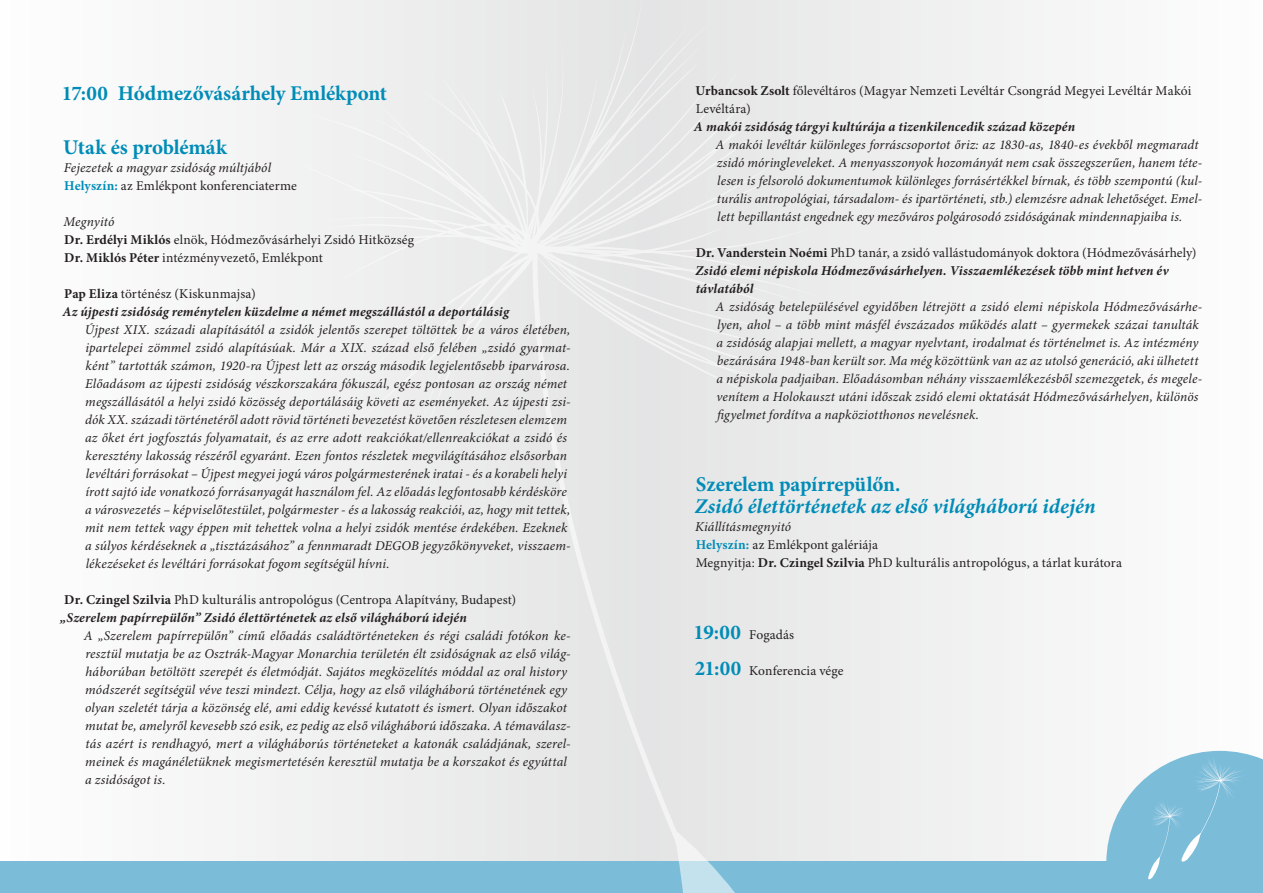
<style>
.page{position:relative;width:1263px;height:893px;background:#f3f3f4}
.page>*{position:absolute;margin:0;border:0;box-sizing:border-box;transform-origin:0 0}
.szekció{font:italic 700 21px/21.8px "Minion Pro";letter-spacing:.005em;color:#008cb7}
.szekció-2{font:700 21px "Minion Pro";color:#008cb7}
.szekció-3{font:italic 13.5px/18px "Minion Pro";letter-spacing:.01em;color:#231f20}
.t1{font:13.5px/18px "Minion Pro";letter-spacing:.01em;color:#231f20}
.t2{font:italic 700 13.5px/18px "Minion Pro";letter-spacing:.015em;color:#231f20}
.s1{font-weight:700;color:#008cb7}
.s2{font-weight:700}
.s3{font-style:normal}
.s4{font-weight:400;font-style:normal}
.s5{font-weight:700;font-style:italic}
.s6{font-weight:700;font-size:21px;color:#008cb7}
</style>
<div class="page">
<div style="left:0;top:861px;width:1263px;height:32px;background:#7bbcd9"></div>
<svg style="left:1106px;top:751px;width:157px;height:129px"></svg>
<div style="left:527px;top:0;width:189px;height:22px;background:#e6e6e7"></div>
<svg style="left:486px;top:434px;width:42px;height:8px"></svg>
<svg style="left:527px;top:22px;width:197px;height:6px"></svg>
<svg style="left:486px;top:28px;width:312px;height:406px"></svg>
<div style="left:528px;top:241px;width:270px;height:620px;background:#e6e7e7"></div>
<svg style="left:670px;top:826px;width:128px;height:67px"></svg>
<p class="szekció-2" style="left:62px;top:81px;width:326px">17:00 Hódmezővásárhely Emlékpont</p>
<p class="szekció-2" style="left:63px;top:135px;width:165px">Utak és problémák</p>
<p class="szekció-3" style="left:64px;top:160px;width:209px">Fejezetek a magyar zsidóság múltjából</p>
<p class="t1" style="left:64px;top:178px;width:234px"><span class="s1">Helyszín:</span> az Emlékpont konferenciaterme</p>
<p class="szekció-3" style="left:63px;top:214px;width:52px">Megnyitó</p>
<p class="t1" style="left:64px;top:232px;width:351px"><span class="s2">Dr. Erdélyi Miklós</span> elnök, Hódmezővásárhelyi Zsidó Hitközség</p>
<p class="t1" style="left:64px;top:250px;width:260px"><span class="s2">Dr. Miklós Péter</span> intézményvezető, Emlékpont</p>
<p class="t2" style="left:62px;top:286px;width:448px"><span class="s3">Pap Eliza</span> <span class="s4">történész (Kiskunmajsa)<br></span>Az újpesti zsidóság reménytelen küzdelme a német megszállástól a deportálásig</p>
<p class="szekció-3" style="left:85px;top:322px;width:487px">Újpest XIX. századi alapításától a zsidók jelentős szerepet töltöttek be a város életében, ipartelepei zömmel zsidó alapításúak. Már a XIX. század első felében „zsidó gyarmat&shy;ként” tartották számon, 1920-ra Újpest lett az ország második legjelentősebb iparvárosa.<br>Előadásom az újpesti zsidóság vészkorszakára fókuszál, egész pontosan az ország német megszállásától a helyi zsidó közösség deportálásáig követi az eseményeket. Az újpesti zsi&shy;dók XX. századi történetéről adott rövid történeti bevezetést követően részletesen elemzem az őket ért jogfosztás folyamatait, és az erre adott reakciókat/ellenreakciókat a zsidó és keresztény lakosság részéről egyaránt. Ezen fontos részletek megvilágításához elsősorban levéltári forrásokat – Újpest megyei jogú város polgármesterének iratai - és a korabeli helyi írott sajtó ide vonatkozó forrásanyagát használom fel. Az előadás legfontosabb kérdésköre a városvezetés – képviselőtestület, polgármester - és a lakosság reakciói, az, hogy mit tettek, mit nem tettek vagy éppen mit tehettek volna a helyi zsidók mentése érdekében. Ezeknek a súlyos kérdéseknek a „tisztázásához” a fennmaradt DEGOB jegyzőkönyveket, visszaem&shy;lékezéseket és levéltári forrásokat fogom segítségül hívni.</p>
<p class="t2" style="left:60px;top:592px;width:458px;text-indent:4px"><span class="s3">Dr. Czingel Szilvia</span> <span class="s4">PhD kulturális antropológus (Centropa Alapítvány, Budapest) </span>„Szerelem papírrepülőn” Zsidó élettörténetek az első világháború idején</p>
<p class="szekció-3" style="left:84px;top:628px;width:488px">A „Szerelem papírrepülőn” című előadás családtörténeteken és régi családi fotókon ke&shy;resztül mutatja be az Osztrák-Magyar Monarchia területén élt zsidóságnak az első világ&shy;háborúban betöltött szerepét és életmódját. Sajátos megközelítés móddal az oral history módszerét segítségül véve teszi mindezt. Célja, hogy az első világháború történetének egy olyan szeletét tárja a közönség elé, ami eddig kevéssé kutatott és ismert. Olyan időszakot mutat be, amelyről kevesebb szó esik, ez pedig az első világháború időszaka. A témaválasz&shy;tás azért is rendhagyó, mert a világháborús történeteket a katonák családjának, szerel&shy;meinek és magánéletüknek megismertetésén keresztül mutatja be a korszakot és egyúttal a zsidóságot is.</p>
<p class="t1" style="left:694px;top:82px;width:499px"><span class="s2">Urbancsok Zsolt</span> főlevéltáros (Magyar Nemzeti Levéltár Csongrád Megyei Levéltár Makói<br>Levéltára)<br><span class="s5">A makói zsidóság tárgyi kultúrája a tizenkilencedik század közepén</span></p>
<p class="szekció-3" style="left:715px;top:136px;width:488px">A makói levéltár különleges forráscsoportot őriz: az 1830-as, 1840-es évekből megmaradt zsidó móringleveleket. A menyasszonyok hozományát nem csak összegszerűen, hanem téte&shy;lesen is felsoroló dokumentumok különleges forrásértékkel bírnak, és több szempontú (kul&shy;turális antropológiai, társadalom- és ipartörténeti, stb.) elemzésre adnak lehetőséget. Emel&shy;lett bepillantást engednek egy mezőváros polgárosodó zsidóságának mindennapjaiba is.</p>
<p class="t2" style="left:695px;top:244px;width:503px"><span class="s3">Dr. Vanderstein Noémi</span> <span class="s4">PhD tanár, a zsidó vallástudományok doktora (Hódmezővásárhely)<br></span>Zsidó elemi népiskola Hódmezővásárhelyen. Visszaemlékezések több mint hetven év távlatából</p>
<p class="szekció-3" style="left:715px;top:298px;width:488px">A zsidóság betelepülésével egyidőben létrejött a zsidó elemi népiskola Hódmezővásárhe&shy;lyen, ahol – a több mint másfél évszázados működés alatt – gyermekek százai tanulták a zsidóság alapjai mellett, a magyar nyelvtant, irodalmat és történelmet is. Az intézmény bezárására 1948-ban került sor. Ma még közöttünk van az az utolsó generáció, aki ülhetett a népiskola padjaiban. Előadásomban néhány visszaemlékezésből szemezgetek, és megele&shy;venítem a Holokauszt utáni időszak zsidó elemi oktatását Hódmezővásárhelyen, különös figyelmet fordítva a napköziotthonos nevelésnek.</p>
<p class="szekció" style="left:695px;top:474px;width:402px"><span class="s3">Szerelem papírrepülőn.<br></span>Zsidó élettörténetek az első világháború idején</p>
<p class="szekció-3" style="left:695px;top:518px;width:98px">Kiállításmegnyitó</p>
<p class="t1" style="left:696px;top:536px;width:184px"><span class="s1">Helyszín:</span> az Emlékpont galériája</p>
<p class="t1" style="left:696px;top:554px;width:428px">Megnyitja: <span class="s2">Dr. Czingel Szilvia</span> PhD kulturális antropológus, a tárlat kurátora</p>
<p class="t1" style="left:693px;top:626px;width:102px"><span class="s6">19:00</span> Fogadás</p>
<p class="t1" style="left:695px;top:662px;width:150px"><span class="s6">21:00</span> Konferencia vége</p>
</div>
